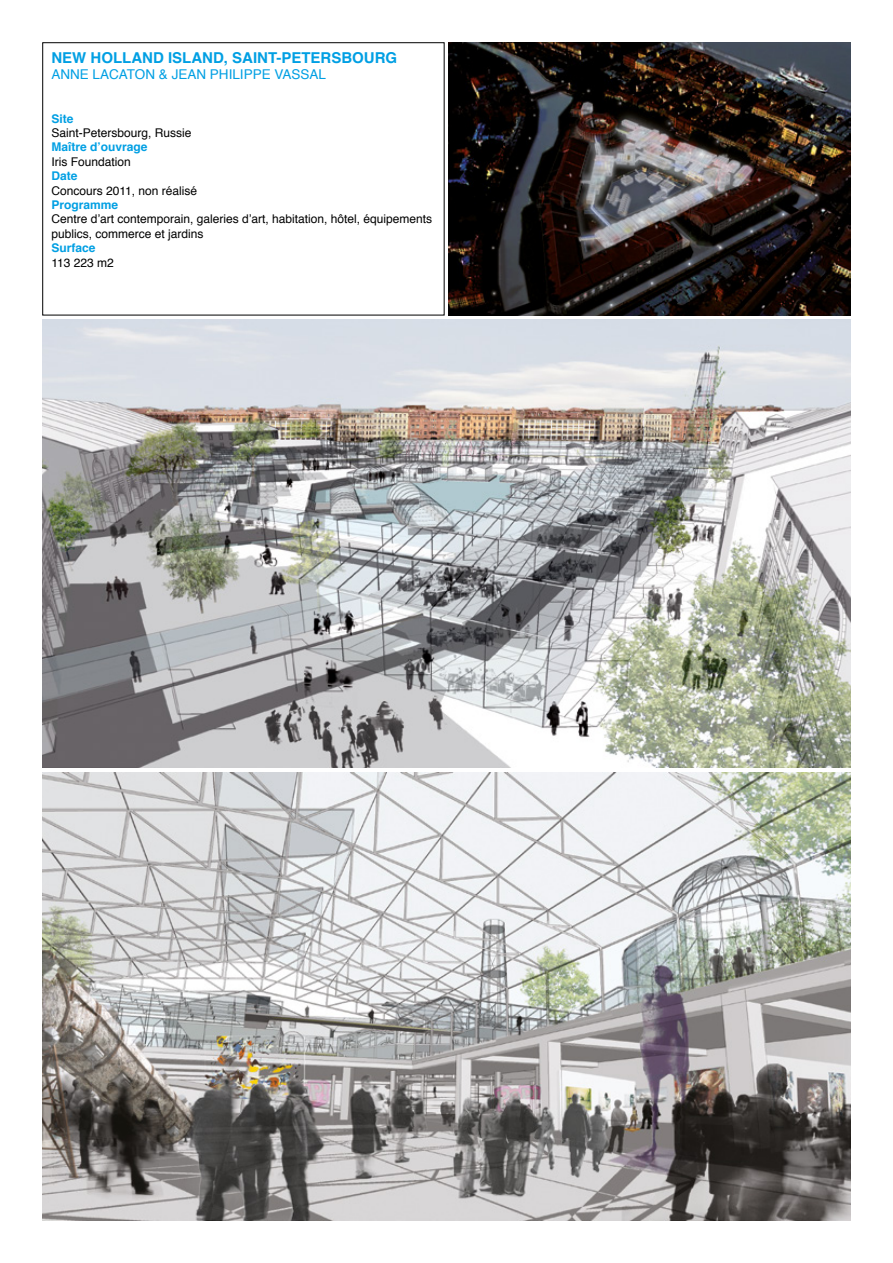
<style>
.page{position:relative;width:893px;height:1263px;background:#fff}
.page>*{position:absolute;margin:0;border:0;box-sizing:border-box;transform-origin:0 0}
.t1{font:700 15px "Helvetica";color:#009fe3}
.t2{font:13.5px "Helvetica";color:#009fe3}
.t3{font:12px/14.4px "Helvetica";color:#000}
.t4{font:700 12px "Helvetica";color:#009fe3}
</style>
<div class="page">
<img style="left:449px;top:43px;width:401px;height:272px">
<img style="left:43px;top:319px;width:807px;height:449px">
<img style="left:43px;top:772px;width:807px;height:448px">
<p class="t1" style="left:51px;top:46px;width:347px">New Holland island, SAI NT-PETERSBOURG</p>
<p class="t2" style="left:51px;top:64px;width:276px">ANNE LACATON &amp; JEAN PHILIPPE VASSAL</p>
<p class="t4" style="left:51px;top:109px;width:24px">Site</p>
<p class="t3" style="left:51px;top:126px;width:142px">Saint-Petersbourg, Russie</p>
<p class="t4" style="left:51px;top:137px;width:98px">Maître d’ouvrage</p>
<p class="t3" style="left:51px;top:155px;width:81px">Iris Foundation</p>
<p class="t4" style="left:51px;top:166px;width:28px">Date</p>
<p class="t3" style="left:51px;top:183px;width:147px">Concours 2011, non réalisé</p>
<p class="t4" style="left:51px;top:195px;width:68px">Programme</p>
<p class="t3" style="left:51px;top:212px;width:382px">Centre d’art contemporain, galeries d’art, habitation, hôtel, équipements publics, commerce et jardins</p>
<p class="t4" style="left:51px;top:238px;width:46px">Surface</p>
<p class="t3" style="left:51px;top:255px;width:64px">113 223 m2</p>
</div>
